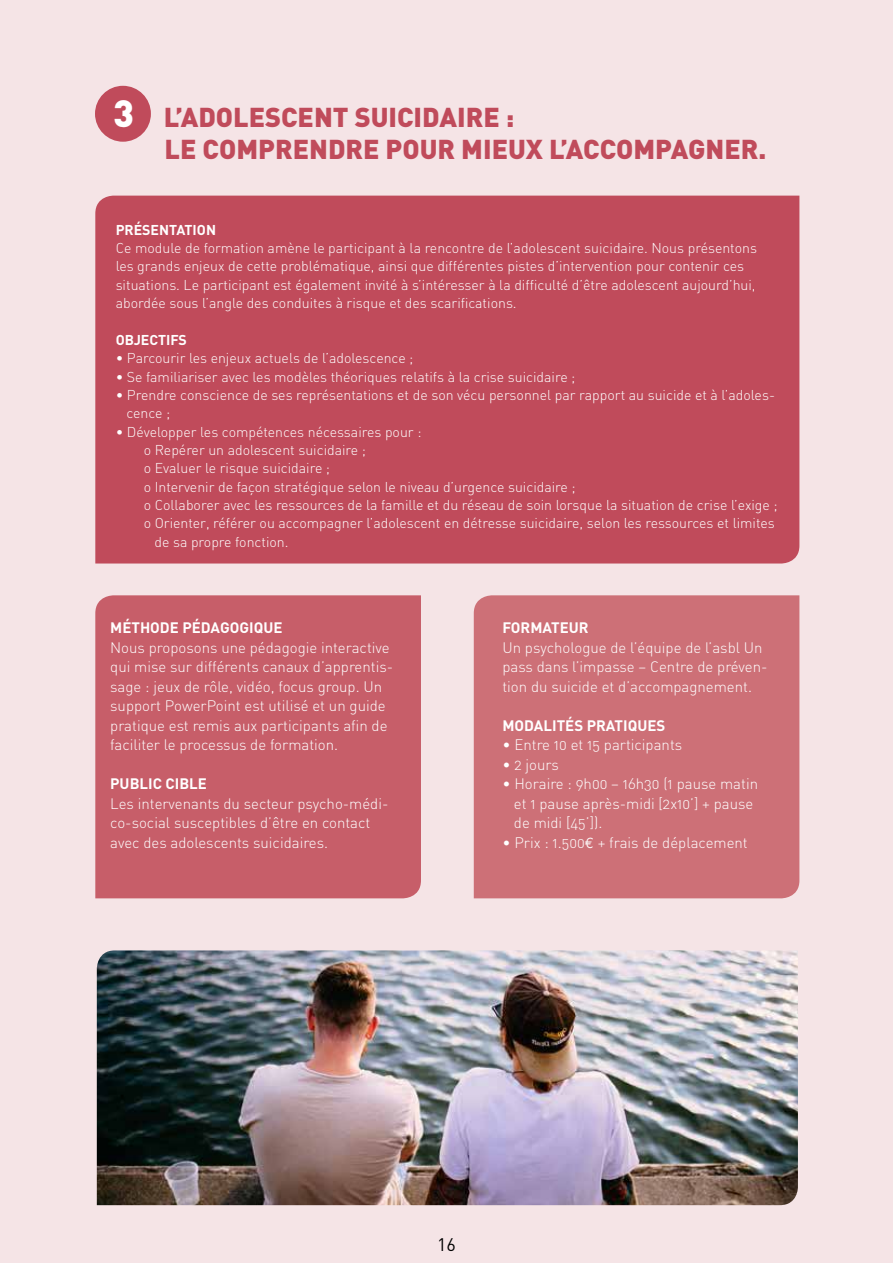
<style>
.page{position:relative;width:893px;height:1263px;background:#f5e4e6}
.page>*{position:absolute;margin:0;border:0;box-sizing:border-box;transform-origin:0 0}
.t1{font:900 27px/32.4px "DIN";color:#c04b5b}
.t2{font:18px "DIN";color:#000}
.t3{font:15px/19.5px "DIN Light Alternate";color:#fff}
.t4{font:700 15px "DIN";color:#fff}
.t5{font:14.1px/18.3px "DIN Light Alternate";color:#fff}
.t6{font:700 14.1px "DIN";color:#fff}
.s1{font-size:37.5px;color:#fff}
.s2{font-family:"Euro Mono"}
</style>
<div class="page">
<img style="left:97px;top:950px;width:701px;height:255px">
<svg style="left:95px;top:196px;width:704px;height:367px;background:#c14f5f"></svg>
<div style="left:95px;top:595px;width:326px;height:303px;background:#c75e69"></div>
<div style="left:474px;top:595px;width:325px;height:303px;background:#cd7077"></div>
<div style="left:95px;top:86px;width:56px;height:56px;background:#c04b5b;border-radius:50%"></div>
<h1 class="t1" style="left:165px;top:100px;width:603px;text-indent:-52px"><span class="s1">3</span> L’ADOLESCENT SUICIDAIRE :<br>LE COMPRENDRE POUR MIEUX L’ACCOMPAGNER.</h1>
<p class="t6" style="left:116px;top:220px;width:102px">PRÉSENTATION</p>
<p class="t5" style="left:116px;top:239px;width:643px">Ce module de formation amène le participant à la rencontre de l’adolescent suicidaire. Nous présentons les grands enjeux de cette problématique, ainsi que différentes pistes d’intervention pour contenir ces situations. Le participant est également invité à s’intéresser à la difficulté d’être adolescent aujourd’hui, abordée sous l’angle des conduites à risque et des scarifications.</p>
<p class="t6" style="left:116px;top:331px;width:73px">OBJECTIFS</p>
<p class="t5" style="left:116px;top:349px;width:299px">• Parcourir les enjeux actuels de l’adolescence ;</p>
<p class="t5" style="left:116px;top:367px;width:461px">• Se familiariser avec les modèles théoriques relatifs à la crise suicidaire ;</p>
<p class="t5" style="left:126px;top:385px;width:650px;text-indent:-11px">• Prendre conscience de ses représentations et de son vécu personnel par rapport au suicide et à l’adoles&shy;cence ;</p>
<p class="t5" style="left:116px;top:422px;width:307px">• Développer les compétences nécessaires pour :</p>
<p class="t5" style="left:144px;top:441px;width:224px">o Repérer un adolescent suicidaire ;</p>
<p class="t5" style="left:144px;top:459px;width:188px">o Evaluer le risque suicidaire ;</p>
<p class="t5" style="left:144px;top:477px;width:433px">o Intervenir de façon stratégique selon le niveau d’urgence suicidaire ;</p>
<p class="t5" style="left:144px;top:496px;width:635px">o Collaborer avec les ressources de la famille et du réseau de soin lorsque la situation de crise l’exige ;</p>
<p class="t5" style="left:144px;top:514px;width:633px">o Orienter, référer ou accompagner l’adolescent en détresse suicidaire, selon les ressources et limites</p>
<p class="t5" style="left:154px;top:532px;width:136px">de sa propre fonction.</p>
<p class="t4" style="left:110px;top:618px;width:174px">MÉTHODE PÉDAGOGIQUE</p>
<p class="t3" style="left:110px;top:637px;width:284px">Nous proposons une pédagogie interactive qui mise sur différents canaux d’apprentis&shy;sage : jeux de rôle, vidéo, focus group. Un support PowerPoint est utilisé et un guide pratique est remis aux participants afin de faciliter le processus de formation.</p>
<p class="t4" style="left:110px;top:774px;width:98px">PUBLIC CIBLE</p>
<p class="t3" style="left:110px;top:793px;width:280px">Les intervenants du secteur psycho-médi&shy;co-social susceptibles d’être en contact avec des adolescents suicidaires.</p>
<p class="t4" style="left:502px;top:618px;width:88px">FORMATEUR</p>
<p class="t3" style="left:502px;top:637px;width:267px">Un psychologue de l’équipe de l’asbl Un pass dans l’impasse – Centre de préven&shy;tion du suicide et d’accompagnement.</p>
<p class="t4" style="left:502px;top:715px;width:164px">MODALITÉS PRATIQUES</p>
<p class="t3" style="left:502px;top:735px;width:181px">• Entre 10 et 15 participants</p>
<p class="t3" style="left:502px;top:754px;width:58px">• 2 jours</p>
<p class="t3" style="left:514px;top:774px;width:246px;text-indent:-11px">• Horaire : 9h00 – 16h30 (1 pause matin et 1 pause après-midi [2x10’] + pause de midi [45’]).</p>
<p class="t3" style="left:502px;top:832px;width:247px">• Prix : 1.500<span class="s2">e</span> + frais de déplacement</p>
<p class="t2" style="left:437px;top:1233px;width:20px">16</p>
</div>
